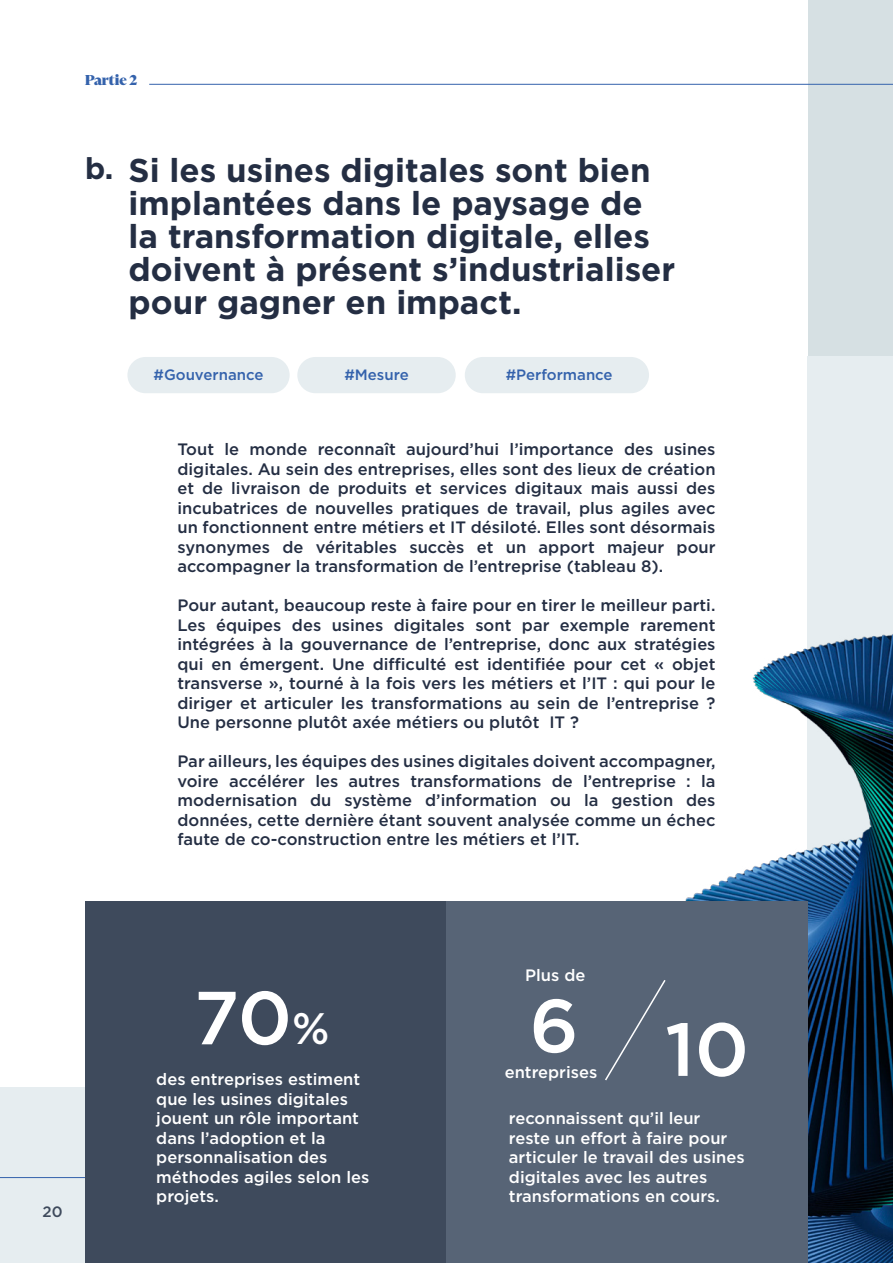
<style>
.page{position:relative;width:893px;height:1263px;background:#fff}
.page>*{position:absolute;margin:0;border:0;box-sizing:border-box;transform-origin:0 0}
.t1{font:500 75px "Gotham";color:#fff}
.t2{font:700 33px/33px "Gotham";color:#242e43}
.t3{font:700 30px "Gotham";color:#242e43}
.t4{font:500 16.5px/19.5px "Gotham";color:#242e43;text-align:justify}
.t5{font:500 16.5px/19.5px "Gotham";color:#fff}
.t6{font:900 16.5px "Test Financier Display";color:#3462ac}
.t7{font:500 15px "Gotham";color:#3462ac}
.t8{font:500 15px "Gotham";color:#3e4a5c}
.s1{font-size:44.1px}
</style>
<div class="page">
<div style="left:808px;top:0;width:85px;height:357px;background:#d6e0e3"></div>
<div style="left:0;top:1087px;width:893px;height:176px;background:#e6edf0"></div>
<div style="left:808px;top:357px;width:85px;height:906px;background:#e6edf0"></div>
<div style="left:127px;top:357px;width:163px;height:36px;background:#e6edf0;border-radius:18px"></div>
<div style="left:297px;top:357px;width:159px;height:36px;background:#e6edf0;border-radius:18px"></div>
<div style="left:465px;top:357px;width:184px;height:36px;background:#e6edf0;border-radius:18px"></div>
<hr style="left:0;top:1177px;width:893px;height:1px;background:#3462ac">
<img style="left:685px;top:497px;width:208px;height:766px">
<hr style="left:149px;top:84px;width:744px;height:1px;background:#3462ac">
<div style="left:85px;top:901px;width:361px;height:362px;background:#3e4a5c"></div>
<div style="left:446px;top:901px;width:362px;height:362px;background:#576476"></div>
<svg style="left:605px;top:980px;width:61px;height:101px"></svg>
<p class="t6" style="left:85px;top:71px;width:54px">Partie 2</p>
<h3 class="t3" style="left:85px;top:149px;width:30px">b.</h3>
<h2 class="t2" style="left:129px;top:153px;width:548px">Si les usines digitales sont bien implantées dans le paysage de la transformation digitale, elles doivent à présent s’industrialiser pour gagner en impact.</h2>
<p class="t7" style="left:154px;top:365px;width:111px">#Gouvernance</p>
<p class="t7" style="left:344px;top:365px;width:66px">#Mesure</p>
<p class="t7" style="left:506px;top:365px;width:108px">#Performance</p>
<p class="t4" style="left:177px;top:439px;width:540px">Tout le monde reconnaît aujourd’hui l’importance des usines digitales. Au sein des entreprises, elles sont des lieux de création et de livraison de produits et services digitaux mais aussi des incubatrices de nouvelles pratiques de travail, plus agiles avec un fonctionnent entre métiers et IT désiloté. Elles sont désormais synonymes de véritables succès et un apport majeur pour accompagner la transformation de l’entreprise (tableau 8).</p>
<p class="t4" style="left:177px;top:595px;width:540px">Pour autant, beaucoup reste à faire pour en tirer le meilleur parti.<br>Les équipes des usines digitales sont par exemple rarement intégrées à la gouvernance de l’entreprise, donc aux stratégies qui en émergent. Une difficulté est identifiée pour cet « objet transverse », tourné à la fois vers les métiers et l’IT : qui pour le diriger et articuler les transformations au sein de l’entreprise ?<br>Une personne plutôt axée métiers ou plutôt IT ?</p>
<p class="t4" style="left:177px;top:751px;width:540px">Par ailleurs, les équipes des usines digitales doivent accompagner, voire accélérer les autres transformations de l’entreprise : la modernisation du système d’information ou la gestion des données, cette dernière étant souvent analysée comme un échec faute de co-construction entre les métiers et l’IT.</p>
<p class="t8" style="left:43px;top:1202px;width:22px">20</p>
<h1 class="t1" style="left:194px;top:969px;width:137px">70<span class="s1">%</span></h1>
<p class="t5" style="left:156px;top:1069px;width:215px">des entreprises estiment que les usines digitales jouent un rôle important dans l’adoption et la personnalisation des méthodes agiles selon les projets.</p>
<p class="t5" style="left:525px;top:965px;width:62px">Plus de</p>
<h1 class="t1" style="left:529px;top:977px;width:51px">6</h1>
<p class="t5" style="left:505px;top:1062px;width:94px">entreprises</p>
<h1 class="t1" style="left:665px;top:1000px;width:85px">10</h1>
<p class="t5" style="left:509px;top:1108px;width:237px">reconnaissent qu’il leur reste un effort à faire pour articuler le travail des usines digitales avec les autres transformations en cours.</p>
</div>
